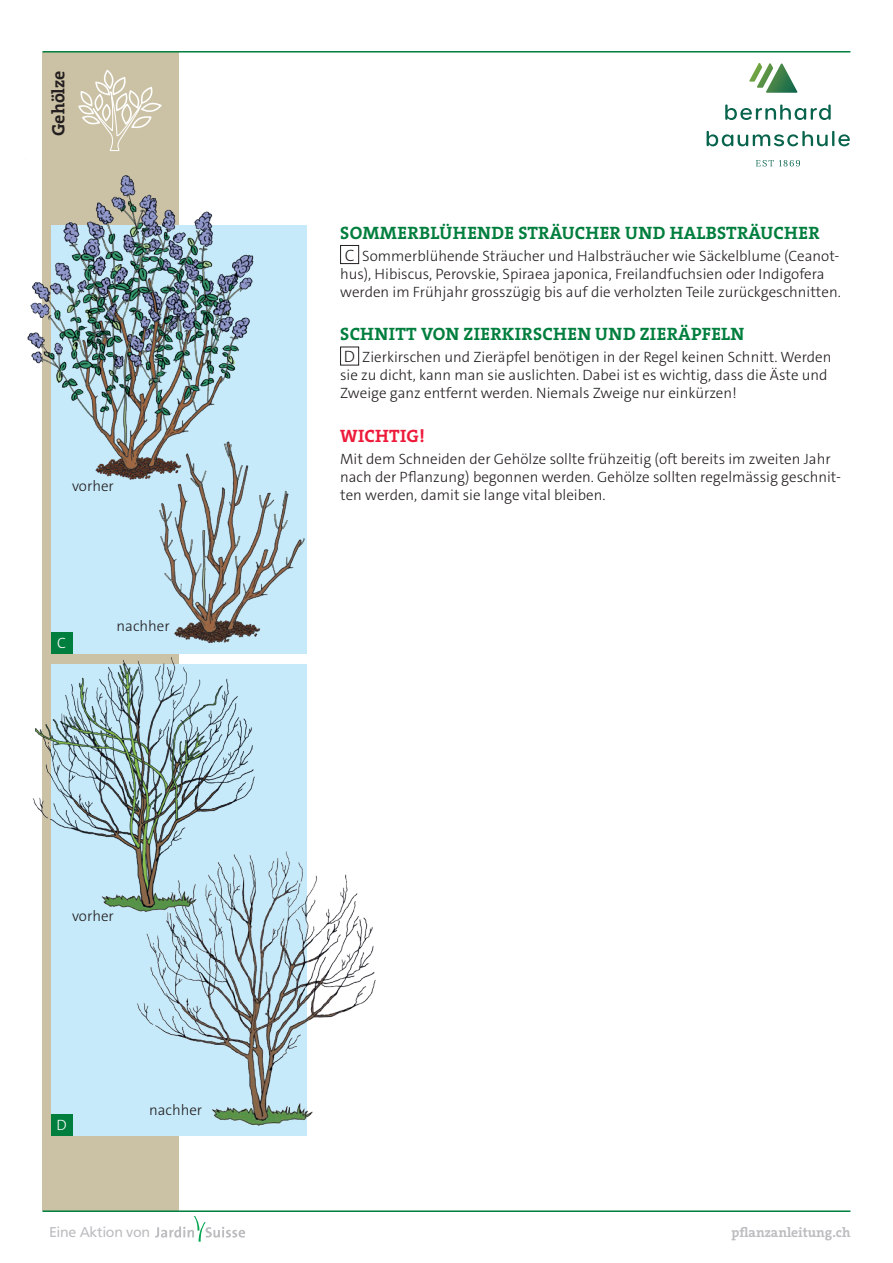
<style>
.page{position:relative;width:893px;height:1263px;background:#fff}
.page>*{position:absolute;margin:0;border:0;box-sizing:border-box;transform-origin:0 0}
._02_Titel_Prio_1{font:18px "The Serif HP7 Bld";letter-spacing:.015em;color:#007e3d}
._02_Titel_Prio_1-2{font:18px "The Serif HP7 Bld";letter-spacing:.015em;color:#ed1a3a}
.t1{font:18px "The Serif HP7 Bld";color:#231f20}
.t2{font:300 16.5px "The Sans";color:#231f20}
._01_Grundtext{font:300 15px/18px "The Sans";color:#231f20}
.t3{font:300 15px "The Sans";color:#fff}
.t4{font:14.25px "Frutiger LT";letter-spacing:-.025em;color:#bcbdc0}
._01_Grundtext_Aufzählung{font:13.65px "The Serif HP7 Bld";color:#bcbdc0}
.s1{font-size:16.5px}
</style>
<div class="page">
<div style="left:43px;top:52px;width:136px;height:1158px;background:#cbc1a4"></div>
<hr style="left:43px;top:1210px;width:807px;height:2px;background:#007e3d">
<hr style="left:43px;top:51px;width:807px;height:2px;background:#007e3d">
<div style="left:340px;top:245px;width:19px;height:19px;border:1px solid #231f20"></div>
<div style="left:340px;top:347px;width:19px;height:18px;border:1px solid #231f20"></div>
<svg style="left:155px;top:1216px;width:90px;height:26px"></svg>
<div style="left:51px;top:225px;width:255px;height:429px;background:#c6eafa"></div>
<div style="left:51px;top:664px;width:255px;height:471px;background:#c6eafa"></div>
<img style="left:27px;top:158px;width:227px;height:339px">
<div style="left:51px;top:633px;width:21px;height:21px;background:#007e3d"></div>
<div style="left:51px;top:1114px;width:21px;height:21px;background:#007e3d"></div>
<img style="left:137px;top:846px;width:239px;height:280px">
<img style="left:32px;top:654px;width:225px;height:261px">
<svg style="left:78px;top:71px;width:84px;height:80px"></svg>
<div style="left:121px;top:104px;width:11px;height:21px;border:2px solid #fff;border-radius:50%"></div>
<img style="left:88px;top:330px;width:219px;height:331px">
<svg style="left:756px;top:160px;width:44px;height:6px"></svg>
<img style="left:766px;top:64px;width:31px;height:29px">
<img style="left:757px;top:63px;width:16px;height:25px">
<img style="left:749px;top:63px;width:13px;height:19px">
<svg style="left:725px;top:104px;width:106px;height:16px"></svg>
<svg style="left:707px;top:131px;width:143px;height:15px"></svg>
<p class="t1" style="left:46px;top:136px;width:67px;rotate:-90deg">Gehölze</p>
<p class="_01_Grundtext" style="left:72px;top:477px;width:43px">vorher</p>
<p class="t3" style="left:57px;top:633px;width:10px">C</p>
<p class="_01_Grundtext" style="left:117px;top:617px;width:55px">nachher</p>
<p class="_01_Grundtext" style="left:72px;top:907px;width:43px">vorher</p>
<p class="t3" style="left:56px;top:1115px;width:12px">D</p>
<p class="_01_Grundtext" style="left:149px;top:1101px;width:55px">nachher</p>
<p class="t4" style="left:49px;top:1224px;width:103px">Eine Aktion von</p>
<p class="_02_Titel_Prio_1" style="left:340px;top:221px;width:481px">SOMMERBLÜHENDE STRÄUCHER UND HALBSTRÄUCHER</p>
<p class="t2" style="left:345px;top:244px;width:11px">C</p>
<p class="_01_Grundtext" style="left:340px;top:247px;width:502px;text-indent:22px">Sommerblühende Sträucher und Halbsträucher wie Säckelblume (Ceanot&shy;hus), Hibiscus, Perovskie, Spiraea japonica, Freilandfuchsien oder Indigofera werden im Frühjahr grosszügig bis auf die verholzten Teile zurückgeschnitten.</p>
<p class="_02_Titel_Prio_1" style="left:340px;top:322px;width:406px">SCHNITT VON ZIERKIRSCHEN UND ZIERÄPFELN</p>
<p class="_01_Grundtext" style="left:344px;top:348px;width:489px"><span class="s1">D</span> Zierkirschen und Zieräpfel benötigen in der Regel keinen Schnitt. Werden</p>
<p class="_01_Grundtext" style="left:340px;top:366px;width:489px">sie zu dicht, kann man sie auslichten. Dabei ist es wichtig, dass die Äste und<br>Zweige ganz entfernt werden. Niemals Zweige nur einkürzen!</p>
<p class="_02_Titel_Prio_1-2" style="left:340px;top:424px;width:86px">WICHTIG!</p>
<p class="_01_Grundtext" style="left:340px;top:450px;width:502px">Mit dem Schneiden der Gehölze sollte frühzeitig (oft bereits im zweiten Jahr nach der Pflanzung) begonnen werden. Gehölze sollten regelmässig geschnit&shy;ten werden, damit sie lange vital bleiben.</p>
<p class="_01_Grundtext_Aufzählung" style="left:731px;top:1224px;width:120px">pflanzanleitung.ch</p>
</div>
